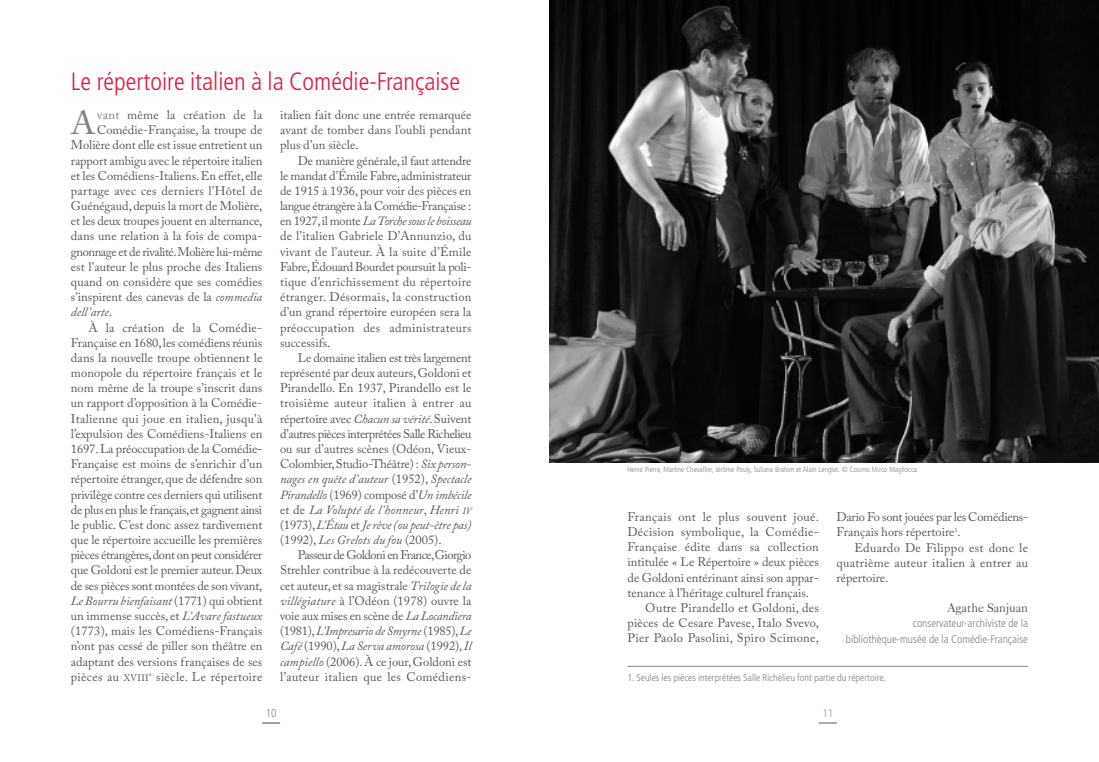
<style>
.page{position:relative;width:1099px;height:762px;background:#fff}
.page>*{position:absolute;margin:0;border:0;box-sizing:border-box;transform-origin:0 0}
.t1{font:32.88px "Adobe Caslon Pro";color:#808285}
.t2{font:300 condensed 25px "Frutiger";color:#e4183e}
.t3{font:12.5px/15.1px "Adobe Caslon Pro";color:#57585a;text-align:justify}
.t4{font:12.5px "Adobe Caslon Pro";letter-spacing:.025em;color:#57585a}
.t5{font:12.5px/15.1px "Adobe Caslon Pro";letter-spacing:-.02em;color:#57585a}
.t6{font:italic 12.5px "Adobe Caslon Pro";letter-spacing:-.01em;color:#57585a}
.t7{font:12.5px "Adobe Caslon Pro";letter-spacing:-.03em;color:#57585a}
.t8{font:12.5px "Adobe Caslon Pro";letter-spacing:-.025em;color:#57585a}
.t9{font:12.5px "Adobe Caslon Pro";letter-spacing:-.035em;color:#57585a}
.t10{font:12.5px "Caslon 540 BT";color:#57585a}
.t11{font:300 condensed 11.25px/15.1px "Frutiger";color:#808285;text-align:right}
.t12{font:300 condensed 11.25px "Frutiger";color:#939598}
.t13{font:300 condensed 10px "Frutiger";color:#808285}
.t14{font:300 condensed 7.5px "Frutiger";letter-spacing:-.005em;color:#808285}
.s1{color:#808285}
.s2{font-style:italic}
.s3{font-style:normal}
.s4{font-size:9.38px}
.s5{font-style:italic;font-size:9.38px}
</style>
<div class="page">
<svg style="left:262px;top:723px;width:18px;height:1px"></svg>
<svg style="left:819px;top:723px;width:17px;height:1px"></svg>
<img style="left:549px;top:0;width:549px;height:462px">
<hr style="left:627px;top:666px;width:401px;height:1px;background:#808285">
<h2 class="t2" style="left:71px;top:71px;width:391px">Le répertoire italien à la Comédie-Française</h2>
<h1 class="t1" style="left:71px;top:111px;width:26px">A</h1>
<p class="t4" style="left:97px;top:110px;width:167px"><span class="s1">vant</span> même la création de la</p>
<p class="t3" style="left:97px;top:124px;width:167px">Comédie-Française, la troupe de</p>
<p class="t3" style="left:71px;top:139px;width:193px">Molière dont elle est issue entretient un</p>
<p class="t3" style="left:71px;top:154px;width:193px">rapport ambigu avec le répertoire italien</p>
<p class="t3" style="left:71px;top:169px;width:193px">et les Comédiens-Italiens.En effet, elle</p>
<p class="t4" style="left:71px;top:186px;width:193px">partage avec ces derniers l’Hôtel de</p>
<p class="t3" style="left:71px;top:200px;width:193px">Guénégaud,depuis la mort de Molière,</p>
<p class="t3" style="left:71px;top:215px;width:193px">et les deux troupes jouent en alternance,</p>
<p class="t3" style="left:71px;top:230px;width:193px">dans une relation à la fois de compa-</p>
<p class="t9" style="left:71px;top:247px;width:193px">gnonnage et de rivalité.Molière lui-même</p>
<p class="t3" style="left:71px;top:261px;width:193px">est l’auteur le plus proche des Italiens</p>
<p class="t3" style="left:71px;top:276px;width:193px">quand on considère que ses comédies</p>
<p class="t3" style="left:71px;top:291px;width:193px">s’inspirent des canevas de la <span class="s2">commedia</span></p>
<p class="t6" style="left:71px;top:308px;width:43px">dell’arte<span class="s3">.</span></p>
<p class="t4" style="left:89px;top:323px;width:175px">À la création de la Comédie-</p>
<p class="t3" style="left:71px;top:336px;width:193px">Française en 1680,les comédiens réunis</p>
<p class="t3" style="left:71px;top:352px;width:193px">dans la nouvelle troupe obtiennent le</p>
<p class="t3" style="left:71px;top:367px;width:193px">monopole du répertoire français et le</p>
<p class="t3" style="left:71px;top:382px;width:193px">nom même de la troupe s’inscrit dans</p>
<p class="t3" style="left:71px;top:397px;width:193px">un rapport d’opposition à la Comédie-</p>
<p class="t4" style="left:71px;top:414px;width:193px">Italienne qui joue en italien, jusqu’à</p>
<p class="t3" style="left:71px;top:427px;width:193px">l’expulsion des Comédiens-Italiens en</p>
<p class="t3" style="left:71px;top:443px;width:193px">1697.La préoccupation de la Comédie-</p>
<p class="t3" style="left:71px;top:458px;width:193px">Française est moins de s’enrichir d’un</p>
<p class="t3" style="left:71px;top:473px;width:193px">répertoire étranger,que de défendre son</p>
<p class="t3" style="left:71px;top:488px;width:193px">privilège contre ces derniers qui utilisent</p>
<p class="t7" style="left:71px;top:505px;width:193px">de plus en plus le français,et gagnent ainsi</p>
<p class="t3" style="left:71px;top:518px;width:193px">le public. C’est donc assez tardivement</p>
<p class="t3" style="left:71px;top:534px;width:193px">que le répertoire accueille les premières</p>
<p class="t8" style="left:71px;top:550px;width:193px">pièces étrangères,dont on peut considérer</p>
<p class="t3" style="left:71px;top:564px;width:193px">que Goldoni est le premier auteur.Deux</p>
<p class="t3" style="left:71px;top:579px;width:193px">de ses pièces sont montées de son vivant,</p>
<p class="t6" style="left:71px;top:596px;width:193px">Le Bourru bienfaisant <span class="s3">(1771) qui obtient</span></p>
<p class="t3" style="left:71px;top:610px;width:193px">un immense succès, et <span class="s2">L’Avare fastueux</span></p>
<p class="t3" style="left:71px;top:625px;width:193px">(1773), mais les Comédiens-Français</p>
<p class="t3" style="left:71px;top:640px;width:193px">n’ont pas cessé de piller son théâtre en</p>
<p class="t3" style="left:71px;top:655px;width:193px">adaptant des versions françaises de ses</p>
<p class="t4" style="left:71px;top:672px;width:193px">pièces au <span class="s4">XVIII</span><sup>e</sup> siècle. Le répertoire</p>
<p class="t3" style="left:280px;top:109px;width:193px">italien fait donc une entrée remarquée avant de tomber dans l’oubli pendant plus d’un siècle.</p>
<p class="t3" style="left:280px;top:154px;width:193px;text-indent:18px">De manière générale,il faut attendre le mandat d’Émile Fabre,administrateur de 1915 à 1936, pour voir des pièces en langue étrangère à la Comédie-Française : en 1927,il monte <span class="s2">LaTorche sous le boisseau </span>de l’italien Gabriele D’Annunzio, du vivant de l’auteur. À la suite d’Émile Fabre,Édouard Bourdet poursuit la poli&shy;tique d’enrichissement du répertoire étranger. Désormais, la construction d’un grand répertoire européen sera la préoccupation des administrateurs successifs.</p>
<p class="t3" style="left:280px;top:352px;width:193px;text-indent:18px">Le domaine italien est très largement représenté par deux auteurs,Goldoni et Pirandello. En 1937, Pirandello est le troisième auteur italien à entrer au répertoire avec <span class="s2">Chacun sa vérité</span>.Suivent d’autres pièces interprétées Salle Richelieu ou sur d’autres scènes (Odéon, Vieux-Colombier,Studio-Théâtre) : <span class="s2">Six person&shy;nages en quête d’auteur</span> (1952), <span class="s2">Spectacle Pirandello</span> (1969) composé d’<span class="s2">Un imbécile </span>et de <span class="s2">La Volupté de l’honneur</span>, <span class="s2">Henri</span> <span class="s5">IV </span>(1973),<span class="s2">L’Étau</span> et<span class="s2">Je rêve (ou peut-être pas) </span>(1992), <span class="s2">Les Grelots du fou</span> (2005).</p>
<p class="t3" style="left:280px;top:549px;width:193px;text-indent:18px">Passeur de Goldoni en France,Giorgio Strehler contribue à la redécouverte de cet auteur, et sa magistrale <span class="s2">Trilogie de la villégiature</span> à l’Odéon (1978) ouvre la voie aux mises en scène de <span class="s2">La Locandiera </span>(1981),<span class="s2">L’Impresario de Smyrne</span> (1985),<span class="s2">Le Café</span> (1990),<span class="s2">La Serva amorosa</span> (1992),<span class="s2">Il campiello</span> (2006).À ce jour,Goldoni est l’auteur italien que les Comédiens-</p>
<p class="t14" style="left:627px;top:466px;width:291px">Hervé Pierre, Martine Chevallier, Jérôme Pouly, Suliane Brahim et Alain Lenglet. © Cosimo Mirco Magliocca</p>
<p class="t4" style="left:627px;top:512px;width:193px">Français ont le plus souvent joué.</p>
<p class="t4" style="left:627px;top:527px;width:193px">Décision symbolique, la Comédie-</p>
<p class="t4" style="left:627px;top:542px;width:193px">Française édite dans sa collection</p>
<p class="t3" style="left:627px;top:556px;width:193px">intitulée « Le Répertoire » deux pièces</p>
<p class="t3" style="left:627px;top:571px;width:193px">de Goldoni entérinant ainsi son appar-</p>
<p class="t3" style="left:627px;top:586px;width:183px">tenance à l’héritage culturel français.</p>
<p class="t3" style="left:645px;top:601px;width:175px">Outre Pirandello et Goldoni, des</p>
<p class="t3" style="left:627px;top:616px;width:193px">pièces de Cesare Pavese, Italo Svevo,</p>
<p class="t4" style="left:627px;top:633px;width:193px">Pier Paolo Pasolini, Spiro Scimone,</p>
<p class="t5" style="left:836px;top:511px;width:193px">Dario Fo sont jouées par les Comédiens-<br>Français hors répertoire<sup>1</sup>.</p>
<p class="t3" style="left:836px;top:541px;width:193px;text-indent:18px">Eduardo De Filippo est donc le quatrième auteur italien à entrer au répertoire.</p>
<p class="t10" style="left:948px;top:601px;width:82px">Agathe Sanjuan</p>
<p class="t11" style="left:845px;top:617px;width:184px">conservateur-archiviste de la bibliothèque-musée de la Comédie-Française</p>
<p class="t13" style="left:627px;top:673px;width:260px">1. Seules les pièces interprétées Salle Richelieu font partie du répertoire.</p>
<p class="t11" style="left:266px;top:707px;width:12px">10</p>
<p class="t12" style="left:822px;top:709px;width:12px">11</p>
</div>
